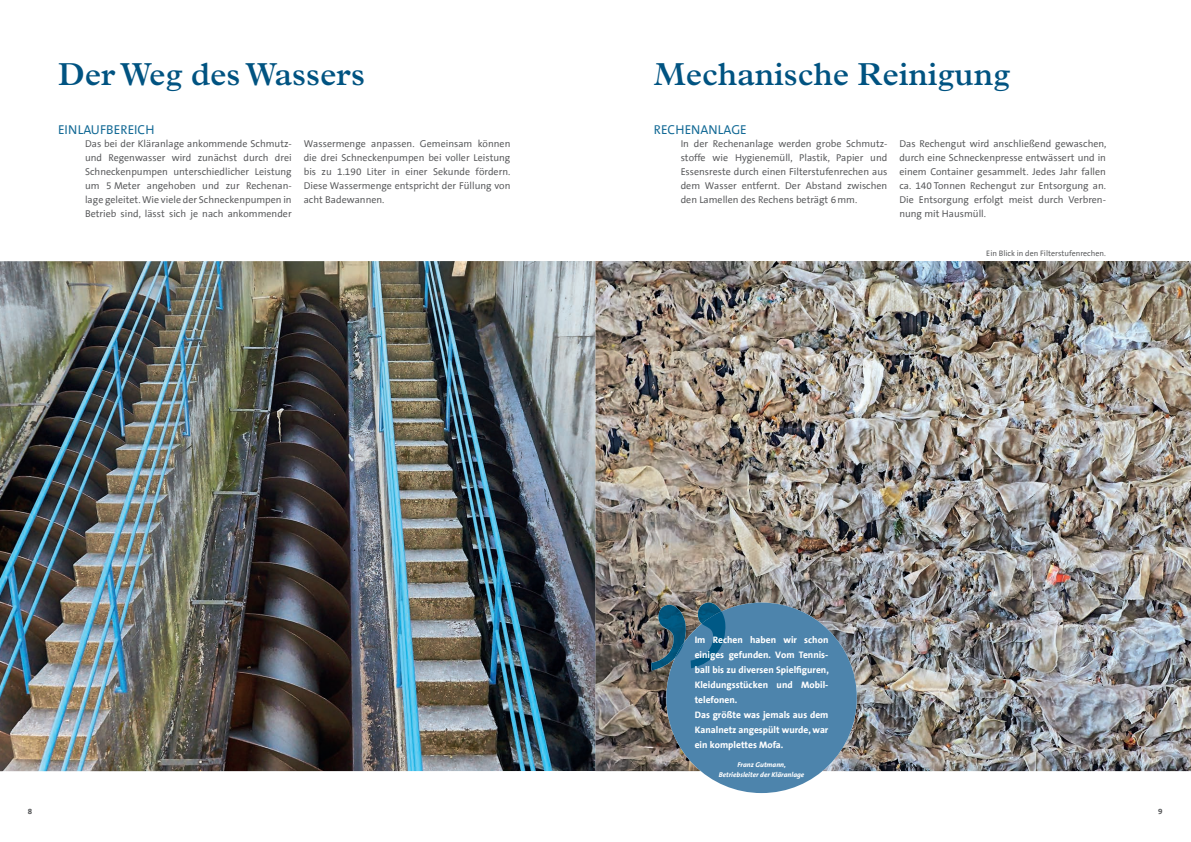
<style>
.page{position:relative;width:1191px;height:842px;background:#fff}
.page>*{position:absolute;margin:0;border:0;box-sizing:border-box;transform-origin:0 0}
.t1{font:600 32px "Plantin";color:#005381}
.t2{font:13px "The Sans Office LF";color:#126995}
.t3{font:10px/14px "The Sans Office LF";color:#57585a;text-align:justify}
.t4{font:700 9.5px/15px "The Sans Office LF";color:#fff}
.t5{font:8px "The Sans Office LF";color:#57585a}
.t6{font:700 8px "The Sans Office LF";color:#57585a}
.t7{font:italic 700 7px/10px "The Sans Office LF";color:#fff;text-align:center}
</style>
<div class="page">
<img style="left:0;top:261px;width:1191px;height:510px">
<div style="left:666px;top:602px;width:191px;height:191px;background:#4d84ac;border-radius:50%"></div>
<img style="left:651px;top:602px;width:70px;height:68px">
<svg style="left:675px;top:611px;width:51px;height:57px"></svg>
<h1 class="t1" style="left:58px;top:55px;width:309px">Der Weg des Wassers</h1>
<h2 class="t2" style="left:58px;top:123px;width:98px">EINLAUFBEREICH</h2>
<p class="t3" style="left:85px;top:137px;width:208px">Das bei der Kläranlage ankommende Schmutz&shy;und Regenwasser wird zunächst durch drei Schneckenpumpen unterschiedlicher Leistung um 5 Meter angehoben und zur Rechenan&shy;lage geleitet. Wie viele der Schneckenpumpen in Betrieb sind, lässt sich je nach ankommender</p>
<p class="t3" style="left:304px;top:137px;width:208px">Wassermenge anpassen. Gemeinsam können die drei Schneckenpumpen bei voller Leistung bis zu 1.190 Liter in einer Sekunde fördern.<br>Diese Wassermenge entspricht der Füllung von acht Badewannen.</p>
<h1 class="t1" style="left:654px;top:55px;width:358px">Mechanische Reinigung</h1>
<h2 class="t2" style="left:654px;top:123px;width:94px">RECHENANLAGE</h2>
<p class="t3" style="left:680px;top:137px;width:208px">In der Rechenanlage werden grobe Schmutz&shy;stoffe wie Hygienemüll, Plastik, Papier und Essensreste durch einen Filterstufenrechen aus dem Wasser entfernt. Der Abstand zwischen den Lamellen des Rechens beträgt 6 mm.</p>
<p class="t3" style="left:899px;top:137px;width:209px">Das Rechengut wird anschließend gewaschen, durch eine Schneckenpresse entwässert und in einem Container gesammelt. Jedes Jahr fallen ca. 140 Tonnen Rechengut zur Entsorgung an.<br>Die Entsorgung erfolgt meist durch Verbren&shy;nung mit Hausmüll.</p>
<p class="t5" style="left:986px;top:249px;width:121px">Ein Blick in den Filterstufenrechen.</p>
<p class="t4" style="left:694px;top:633px;width:136px">Im Rechen haben wir schon einiges gefunden. Vom Tennis&shy;ball bis zu diversen Spielfiguren,<br>Kleidungsstücken und Mobil&shy;telefonen.<br>Das größte was jemals aus dem<br>Kanalnetz angespült wurde, war ein komplettes Mofa.</p>
<p class="t7" style="left:719px;top:760px;width:87px">Franz Gutmann,<br>Betriebsleiter der Kläranlage</p>
<p class="t6" style="left:28px;top:807px;width:6px">8</p>
<p class="t6" style="left:1158px;top:807px;width:6px">9</p>
</div>
